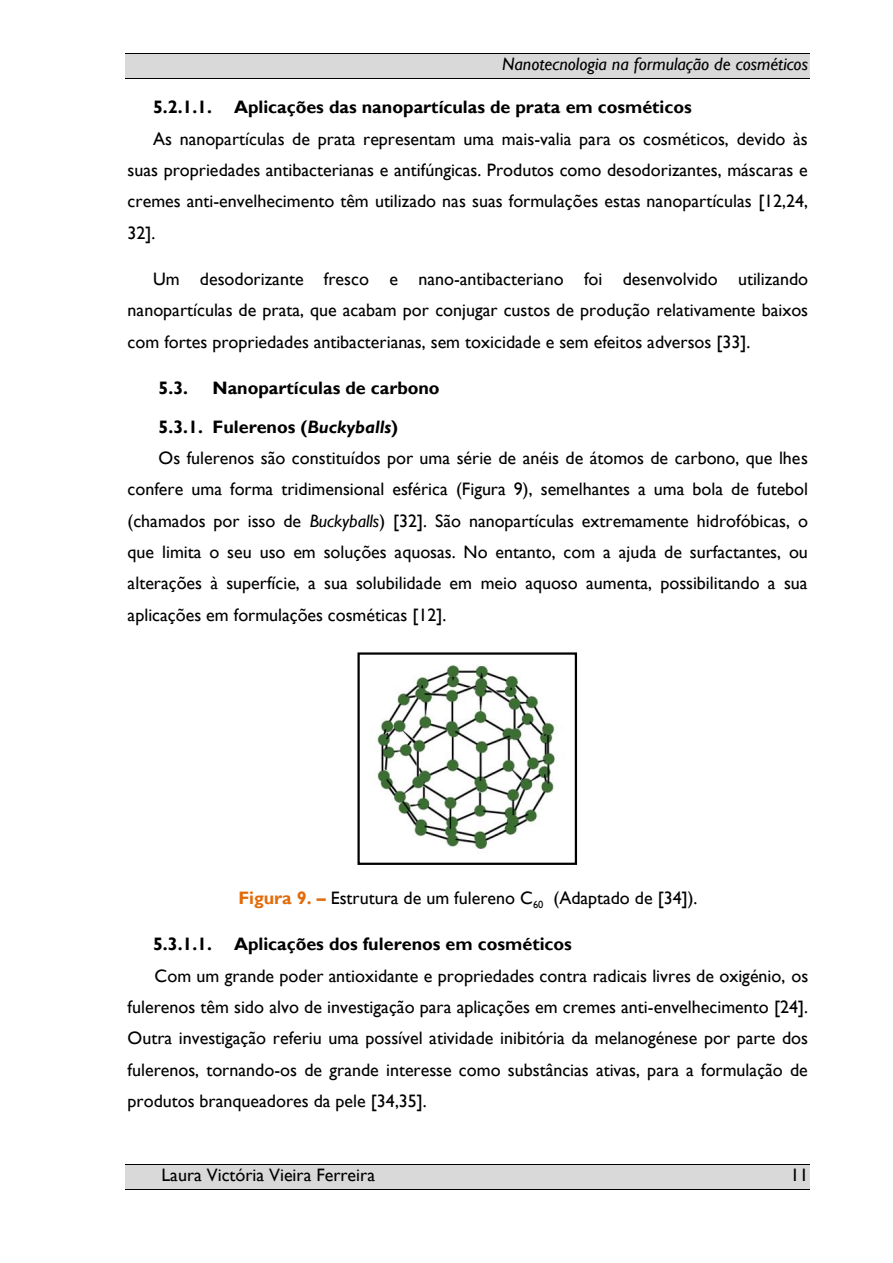
<style>
.page{position:relative;width:893px;height:1263px;background:#fff}
.page>*{position:absolute;margin:0;border:0;box-sizing:border-box;transform-origin:0 0}
.t1{font:18px/31.3px "Gill Sans MT";color:#000;text-align:justify}
.t2{font:700 18px "Gill Sans MT";color:#000}
.t3{font:italic 18px "Gill Sans MT";color:#000}
.s1{font-style:italic}
.s2{font-weight:700;color:#e36c0a}
</style>
<div class="page">
<div style="left:125px;top:54px;width:685px;height:24px;background:#d9d9d9"></div>
<hr style="left:125px;top:53px;width:685px;height:1px;background:#000">
<hr style="left:125px;top:78px;width:685px;height:1px;background:#000">
<div style="left:125px;top:1165px;width:685px;height:24px;background:#d9d9d9"></div>
<hr style="left:125px;top:1164px;width:685px;height:1px;background:#000">
<hr style="left:125px;top:1189px;width:685px;height:1px;background:#000">
<img style="left:376px;top:665px;width:179px;height:184px">
<div style="left:357px;top:652px;width:220px;height:213px;border:2px solid #000"></div>
<p class="t3" style="left:502px;top:53px;width:307px">Nanotecnologia na formulação de cosméticos</p>
<h3 class="t2" style="left:153px;top:96px;width:540px">5.2.1.1. Aplicações das nanopartículas de prata em cosméticos</h3>
<p class="t1" style="left:128px;top:123px;width:682px;text-indent:25px">As nanopartículas de prata representam uma mais-valia para os cosméticos, devido às suas propriedades antibacterianas e antifúngicas. Produtos como desodorizantes, máscaras e cremes anti-envelhecimento têm utilizado nas suas formulações estas nanopartículas [12,24, 32].</p>
<p class="t1" style="left:128px;top:263px;width:682px;text-indent:25px">Um desodorizante fresco e nano-antibacteriano foi desenvolvido utilizando nanopartículas de prata, que acabam por conjugar custos de produção relativamente baixos com fortes propriedades antibacterianas, sem toxicidade e sem efeitos adversos [33].</p>
<h2 class="t2" style="left:159px;top:377px;width:31px">5.3.</h2>
<h2 class="t2" style="left:213px;top:377px;width:229px">Nanopartículas de carbono</h2>
<h3 class="t2" style="left:159px;top:416px;width:241px">5.3.1. Fulerenos (<span class="s1">Buckyballs</span>)</h3>
<p class="t1" style="left:128px;top:442px;width:682px;text-indent:31px">Os fulerenos são constituídos por uma série de anéis de átomos de carbono, que lhes confere uma forma tridimensional esférica (Figura 9), semelhantes a uma bola de futebol (chamados por isso de <span class="s1">Buckyballs</span>) [32]. São nanopartículas extremamente hidrofóbicas, o que limita o seu uso em soluções aquosas. No entanto, com a ajuda de surfactantes, ou alterações à superfície, a sua solubilidade em meio aquoso aumenta, possibilitando a sua aplicações em formulações cosméticas [12].</p>
<p class="t1" style="left:238px;top:882px;width:461px"><span class="s2">Figura 9. –</span> Estrutura de um fulereno C<sub>60</sub> (Adaptado de [34]).</p>
<h3 class="t2" style="left:153px;top:934px;width:420px">5.3.1.1. Aplicações dos fulerenos em cosméticos</h3>
<p class="t1" style="left:128px;top:960px;width:682px;text-indent:27px">Com um grande poder antioxidante e propriedades contra radicais livres de oxigénio, os fulerenos têm sido alvo de investigação para aplicações em cremes anti-envelhecimento [24].<br>Outra investigação referiu uma possível atividade inibitória da melanogénese por parte dos fulerenos, tornando-os de grande interesse como substâncias ativas, para a formulação de produtos branqueadores da pele [34,35].</p>
<p class="t1" style="left:161px;top:1159px;width:215px">Laura Victória Vieira Ferreira</p>
<p class="t1" style="left:790px;top:1159px;width:19px">11</p>
</div>
